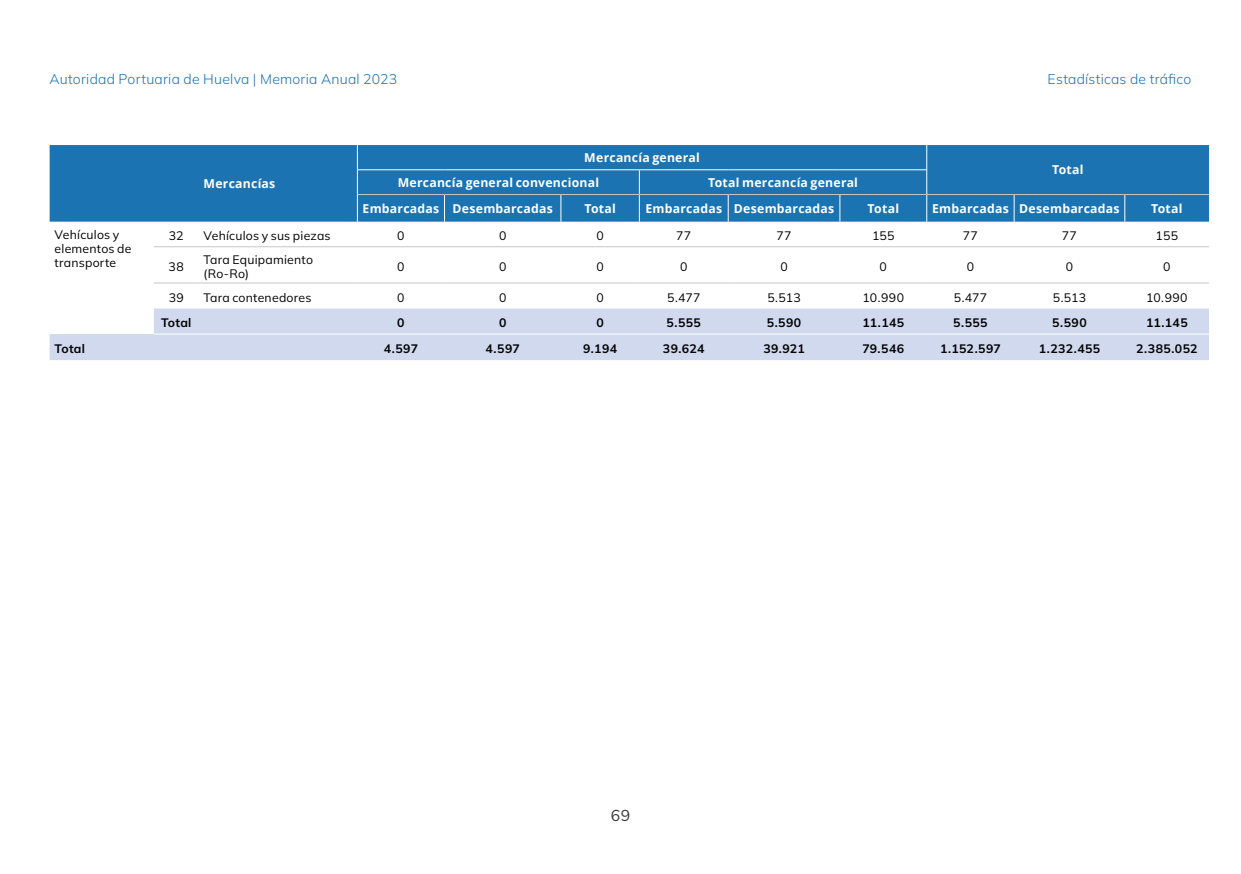
<style>
.page{position:relative;width:1241px;height:874px;background:#fff}
.page>*{position:absolute;margin:0;border:0;box-sizing:border-box;transform-origin:0 0}
.t1{font:15.75px "Mulish";color:#3c3c3b}
.t2{font:300 14px "Mulish";letter-spacing:.015em;color:#1b73b2}
.t3{font:700 12.25px "Open Sans";letter-spacing:.02em;color:#fff}
.t4{font:12.25px/14px "Mulish";letter-spacing:.02em;color:#000}
.t5{font:700 12.25px "Mulish";letter-spacing:.03em;color:#000}
</style>
<div class="page">
<div style="left:50px;top:145px;width:1158px;height:76px;background:#1b73b2"></div>
<svg style="left:50px;top:308px;width:1158px;height:52px;background:#d3dbee"></svg>
<svg style="left:444px;top:195px;width:1px;height:26px"></svg>
<svg style="left:560px;top:195px;width:1px;height:26px"></svg>
<svg style="left:727px;top:195px;width:1px;height:26px"></svg>
<svg style="left:839px;top:195px;width:1px;height:26px"></svg>
<svg style="left:1013px;top:195px;width:1px;height:26px"></svg>
<svg style="left:1124px;top:195px;width:1px;height:26px"></svg>
<hr style="left:358px;top:169px;width:86px;height:1px;background:#fff">
<hr style="left:444px;top:169px;width:117px;height:1px;background:#fff">
<hr style="left:561px;top:169px;width:78px;height:1px;background:#fff">
<hr style="left:639px;top:169px;width:89px;height:1px;background:#fff">
<hr style="left:728px;top:169px;width:111px;height:1px;background:#fff">
<hr style="left:839px;top:169px;width:87px;height:1px;background:#fff">
<hr style="left:358px;top:194px;width:86px;height:1px;background:#c6c6c6">
<hr style="left:444px;top:194px;width:117px;height:1px;background:#c6c6c6">
<hr style="left:561px;top:194px;width:78px;height:1px;background:#c6c6c6">
<svg style="left:638px;top:170px;width:1px;height:51px"></svg>
<hr style="left:639px;top:194px;width:89px;height:1px;background:#c6c6c6">
<hr style="left:728px;top:194px;width:111px;height:1px;background:#c6c6c6">
<hr style="left:839px;top:194px;width:87px;height:1px;background:#c6c6c6">
<svg style="left:357px;top:145px;width:1px;height:76px"></svg>
<hr style="left:154px;top:246px;width:44px;height:1px;background:#c6c6c6">
<hr style="left:198px;top:246px;width:159px;height:1px;background:#c6c6c6">
<hr style="left:357px;top:246px;width:87px;height:1px;background:#c6c6c6">
<hr style="left:444px;top:246px;width:117px;height:1px;background:#c6c6c6">
<hr style="left:561px;top:246px;width:78px;height:1px;background:#c6c6c6">
<hr style="left:639px;top:246px;width:89px;height:1px;background:#c6c6c6">
<hr style="left:728px;top:246px;width:111px;height:1px;background:#c6c6c6">
<hr style="left:839px;top:246px;width:87px;height:1px;background:#c6c6c6">
<hr style="left:926px;top:246px;width:87px;height:1px;background:#c6c6c6">
<hr style="left:1013px;top:246px;width:111px;height:1px;background:#c6c6c6">
<hr style="left:1124px;top:246px;width:84px;height:1px;background:#c6c6c6">
<hr style="left:154px;top:282px;width:44px;height:1px;background:#c6c6c6">
<hr style="left:198px;top:282px;width:159px;height:1px;background:#c6c6c6">
<hr style="left:357px;top:282px;width:87px;height:1px;background:#c6c6c6">
<hr style="left:444px;top:282px;width:117px;height:1px;background:#c6c6c6">
<hr style="left:561px;top:282px;width:78px;height:1px;background:#c6c6c6">
<hr style="left:639px;top:282px;width:89px;height:1px;background:#c6c6c6">
<hr style="left:728px;top:282px;width:111px;height:1px;background:#c6c6c6">
<hr style="left:839px;top:282px;width:87px;height:1px;background:#c6c6c6">
<hr style="left:926px;top:282px;width:87px;height:1px;background:#c6c6c6">
<hr style="left:1013px;top:282px;width:111px;height:1px;background:#c6c6c6">
<hr style="left:1124px;top:282px;width:84px;height:1px;background:#c6c6c6">
<hr style="left:154px;top:333px;width:44px;height:1px;background:#fff">
<hr style="left:198px;top:333px;width:159px;height:1px;background:#fff">
<hr style="left:357px;top:333px;width:87px;height:1px;background:#fff">
<hr style="left:444px;top:333px;width:117px;height:1px;background:#fff">
<hr style="left:561px;top:333px;width:78px;height:1px;background:#fff">
<hr style="left:639px;top:333px;width:89px;height:1px;background:#fff">
<hr style="left:728px;top:333px;width:111px;height:1px;background:#fff">
<hr style="left:839px;top:333px;width:87px;height:1px;background:#fff">
<hr style="left:926px;top:333px;width:87px;height:1px;background:#fff">
<hr style="left:1013px;top:333px;width:111px;height:1px;background:#fff">
<hr style="left:1124px;top:333px;width:84px;height:1px;background:#fff">
<svg style="left:926px;top:145px;width:1px;height:76px"></svg>
<hr style="left:926px;top:194px;width:87px;height:1px;background:#c6c6c6">
<hr style="left:1013px;top:194px;width:111px;height:1px;background:#c6c6c6">
<hr style="left:1124px;top:194px;width:84px;height:1px;background:#c6c6c6">
<p class="t2" style="left:50px;top:69px;width:349px">Autoridad Portuaria de Huelva | Memoria Anual 2023</p>
<p class="t2" style="left:1047px;top:69px;width:145px">Estadísticas de tráfico</p>
<p class="t3" style="left:203px;top:175px;width:73px">Mercancías</p>
<p class="t3" style="left:584px;top:149px;width:117px">Mercancía general</p>
<p class="t3" style="left:1051px;top:161px;width:33px">Total</p>
<p class="t3" style="left:397px;top:174px;width:203px">Mercancía general convencional</p>
<p class="t3" style="left:708px;top:174px;width:151px">Total mercancía general</p>
<p class="t3" style="left:362px;top:199px;width:192px">Embarcadas Desembarcadas</p>
<p class="t3" style="left:584px;top:199px;width:33px">Total</p>
<p class="t3" style="left:645px;top:199px;width:190px">Embarcadas Desembarcadas</p>
<p class="t3" style="left:867px;top:199px;width:33px">Total</p>
<p class="t3" style="left:931px;top:199px;width:189px">Embarcadas Desembarcadas</p>
<p class="t3" style="left:1150px;top:199px;width:33px">Total</p>
<p class="t4" style="left:55px;top:227px;width:78px">Vehículos y elementos de transporte</p>
<p class="t4" style="left:169px;top:228px;width:16px">32</p>
<p class="t4" style="left:203px;top:228px;width:129px">Vehículos y sus piezas</p>
<p class="t4" style="left:397px;top:228px;width:9px">0</p>
<p class="t4" style="left:499px;top:228px;width:9px">0</p>
<p class="t4" style="left:596px;top:228px;width:9px">0</p>
<p class="t4" style="left:676px;top:228px;width:16px">77</p>
<p class="t4" style="left:776px;top:228px;width:16px">77</p>
<p class="t4" style="left:871px;top:228px;width:24px">155</p>
<p class="t4" style="left:962px;top:228px;width:16px">77</p>
<p class="t4" style="left:1061px;top:228px;width:16px">77</p>
<p class="t4" style="left:1155px;top:228px;width:24px">155</p>
<p class="t4" style="left:169px;top:259px;width:17px">38</p>
<p class="t4" style="left:203px;top:252px;width:111px">Tara Equipamiento (Ro-Ro)</p>
<p class="t4" style="left:397px;top:259px;width:9px">0</p>
<p class="t4" style="left:499px;top:259px;width:9px">0</p>
<p class="t4" style="left:596px;top:259px;width:9px">0</p>
<p class="t4" style="left:680px;top:259px;width:9px">0</p>
<p class="t4" style="left:780px;top:259px;width:9px">0</p>
<p class="t4" style="left:879px;top:259px;width:9px">0</p>
<p class="t4" style="left:966px;top:259px;width:9px">0</p>
<p class="t4" style="left:1065px;top:259px;width:9px">0</p>
<p class="t4" style="left:1162px;top:259px;width:9px">0</p>
<p class="t4" style="left:169px;top:290px;width:17px">39</p>
<p class="t4" style="left:203px;top:290px;width:109px">Tara contenedores</p>
<p class="t4" style="left:397px;top:290px;width:9px">0</p>
<p class="t4" style="left:499px;top:290px;width:9px">0</p>
<p class="t4" style="left:596px;top:290px;width:9px">0</p>
<p class="t4" style="left:667px;top:290px;width:35px">5.477</p>
<p class="t4" style="left:767px;top:290px;width:35px">5.513</p>
<p class="t4" style="left:862px;top:290px;width:43px">10.990</p>
<p class="t4" style="left:953px;top:290px;width:35px">5.477</p>
<p class="t4" style="left:1052px;top:290px;width:35px">5.513</p>
<p class="t4" style="left:1145px;top:290px;width:43px">10.990</p>
<p class="t5" style="left:161px;top:314px;width:32px">Total</p>
<p class="t5" style="left:397px;top:314px;width:9px">0</p>
<p class="t5" style="left:499px;top:314px;width:9px">0</p>
<p class="t5" style="left:596px;top:314px;width:9px">0</p>
<p class="t5" style="left:666px;top:314px;width:36px">5.555</p>
<p class="t5" style="left:766px;top:314px;width:36px">5.590</p>
<p class="t5" style="left:862px;top:314px;width:43px">11.145</p>
<p class="t5" style="left:953px;top:314px;width:36px">5.555</p>
<p class="t5" style="left:1052px;top:314px;width:36px">5.590</p>
<p class="t5" style="left:1145px;top:314px;width:43px">11.145</p>
<p class="t5" style="left:55px;top:340px;width:32px">Total</p>
<p class="t5" style="left:384px;top:340px;width:36px">4.597</p>
<p class="t5" style="left:485px;top:340px;width:36px">4.597</p>
<p class="t5" style="left:583px;top:340px;width:35px">9.194</p>
<p class="t5" style="left:662px;top:340px;width:43px">39.624</p>
<p class="t5" style="left:763px;top:340px;width:43px">39.921</p>
<p class="t5" style="left:862px;top:340px;width:43px">79.546</p>
<p class="t5" style="left:939px;top:340px;width:62px">1.152.597</p>
<p class="t5" style="left:1038px;top:340px;width:63px">1.232.455</p>
<p class="t5" style="left:1135px;top:340px;width:63px">2.385.052</p>
<p class="t1" style="left:611px;top:804px;width:21px">69</p>
</div>
